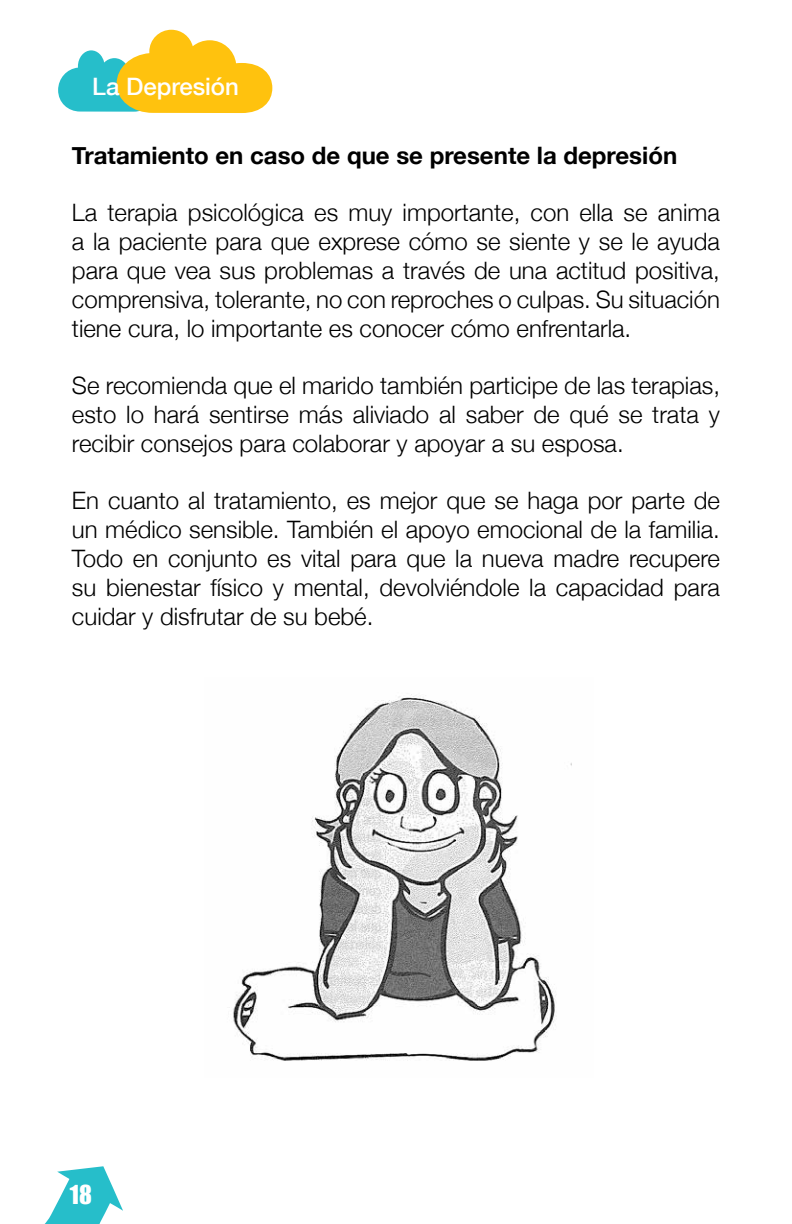
<style>
.page{position:relative;width:792px;height:1224px;background:#fff}
.page>*{position:absolute;margin:0;border:0;box-sizing:border-box;transform-origin:0 0}
.t1{font:300 24px/28.8px "Helvetica Neue";color:#000;text-align:justify}
.t2{font:700 24px "Helvetica Neue";color:#000}
.t3{font:500 24px "Helvetica Neue";color:#fff}
.t4{font:24px "Impact";color:#fff}
</style>
<div class="page">
<svg style="left:44px;top:1166px;width:79px;height:58px"></svg>
<svg style="left:58px;top:30px;width:214px;height:83px"></svg>
<img style="left:233px;top:694px;width:339px;height:367px">
<p class="t3" style="left:92px;top:67px;width:148px">La Depresión</p>
<p class="t2" style="left:72px;top:134px;width:607px">Tratamiento en caso de que se presente la depresión</p>
<p class="t1" style="left:72px;top:197px;width:649px">La terapia psicológica es muy importante, con ella se anima a la paciente para que exprese cómo se siente y se le ayuda para que vea sus problemas a través de una actitud positiva, comprensiva, tolerante, no con reproches o culpas. Su situación tiene cura, lo importante es conocer cómo enfrentarla.</p>
<p class="t1" style="left:72px;top:370px;width:650px">Se recomienda que el marido también participe de las terapias, esto lo hará sentirse más aliviado al saber de qué se trata y recibir consejos para colaborar y apoyar a su esposa.</p>
<p class="t1" style="left:72px;top:485px;width:650px">En cuanto al tratamiento, es mejor que se haga por parte de un médico sensible. También el apoyo emocional de la familia.<br>Todo en conjunto es vital para que la nueva madre recupere su bienestar físico y mental, devolviéndole la capacidad para cuidar y disfrutar de su bebé.</p>
<p class="t4" style="left:70px;top:1176px;width:23px">18</p>
</div>
